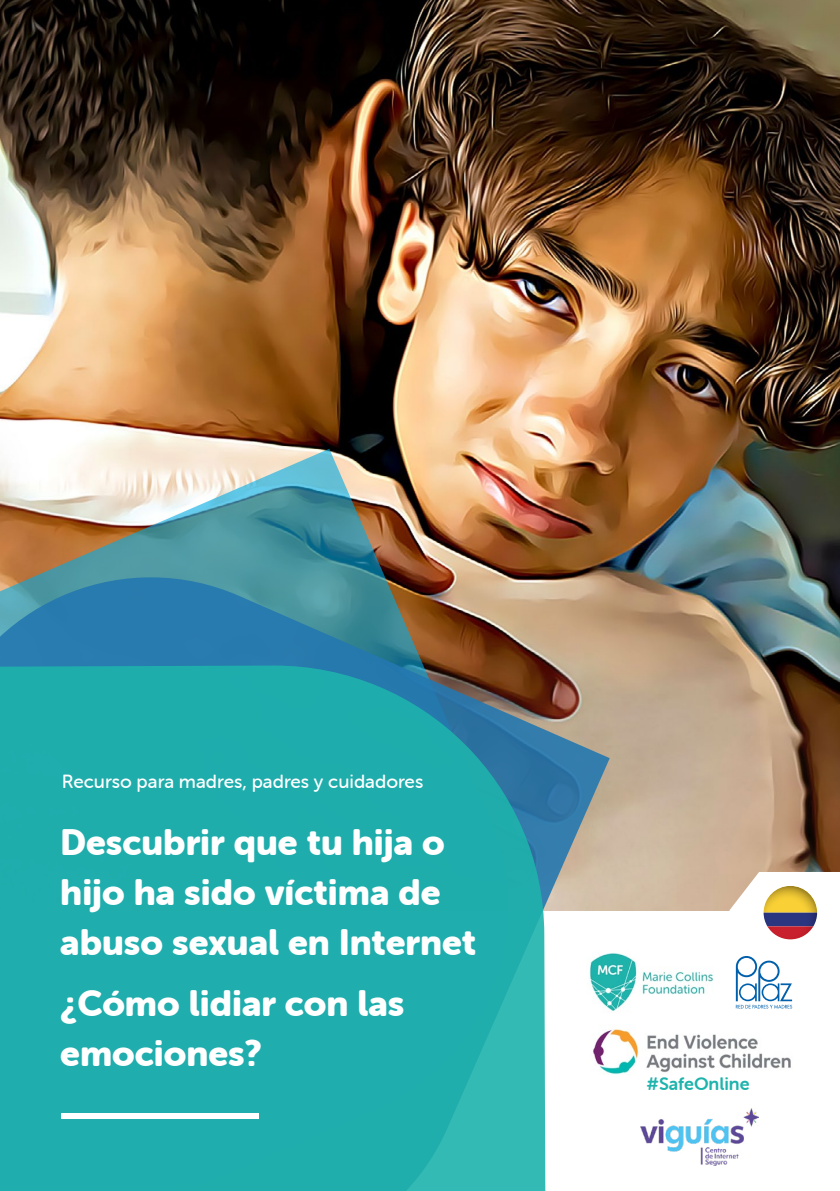
<style>
.page{position:relative;width:840px;height:1191px;background:#fff}
.page>*{position:absolute;margin:0;border:0;box-sizing:border-box;transform-origin:0 0}
.t1{font:36px/50px "Museo Sans Rounded 900";color:#fff}
.t2{font:19px "Museo Sans Rounded 500";color:#fff}
.t3{font:18px "Museo Sans Rounded 700";color:#1eb3ac}
</style>
<div class="page">
<img style="left:0;top:0;width:839px;height:910px">
<img style="left:0;top:449px;width:526px;height:114px">
<svg style="left:0;top:563px;width:609px;height:348px;background:#66858d"></svg>
<svg style="left:0;top:665px;width:546px;height:526px;background:#22a9aa"></svg>
<div style="left:62px;top:1113px;width:197px;height:5px;background:#fff"></div>
<img style="left:589px;top:953px;width:125px;height:58px">
<img style="left:640px;top:1108px;width:118px;height:57px">
<div style="left:730px;top:951px;width:66px;height:62px;background:linear-gradient(to right,#fff,#fff)"></div>
<svg style="left:725px;top:869px;width:114px;height:139px"></svg>
<img style="left:593px;top:1029px;width:198px;height:45px">
<p class="t2" style="left:62px;top:770px;width:363px">Recurso para madres, padres y cuidadores</p>
<p class="t1" style="left:60px;top:817px;width:417px">Descubrir que tu hija o hijo ha sido víctima de abuso sexual en Internet</p>
<p class="t1" style="left:60px;top:978px;width:345px">¿Cómo lidiar con las emociones?</p>
<p class="t3" style="left:646px;top:1073px;width:105px">#SafeOnline</p>
</div>
